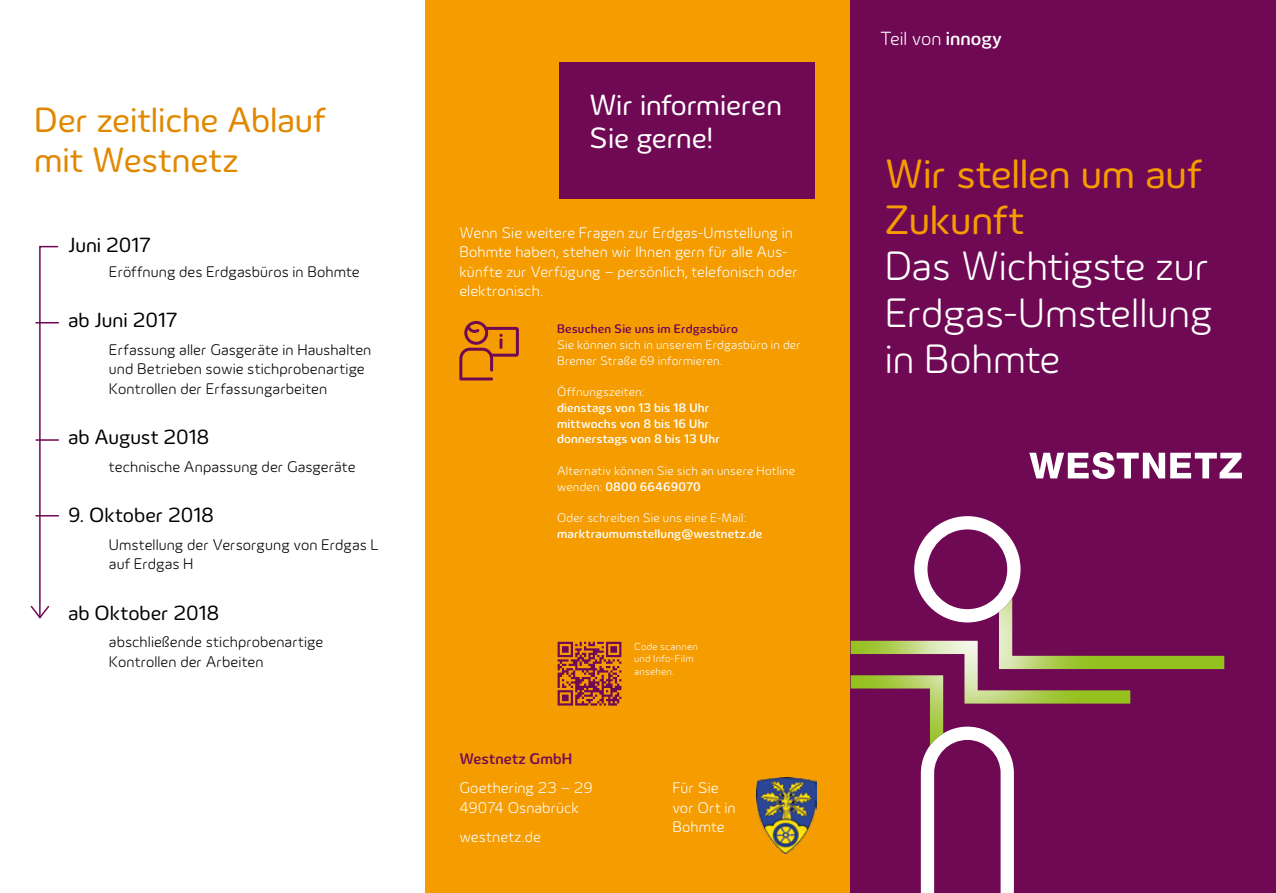
<style>
.page{position:relative;width:1276px;height:893px;background:#fff}
.page>*{position:absolute;margin:0;border:0;box-sizing:border-box;transform-origin:0 0}
.t1{font:300 42px/46.2px "Innogy";color:#fff;text-align:justify}
.t2{font:42px/46.2px "Innogy";letter-spacing:-.005em;color:#f59c00}
.t3{font:36px/39.6px "Innogy";letter-spacing:-.005em;color:#e18800}
.t4{font:30px/33px "Innogy";color:#fff}
.t5{font:21px "Innogy";color:#000}
.t6{font:300 19.5px "Innogy";letter-spacing:-.01em;color:#fff}
.t7{font:300 15.75px/19.5px "Innogy";letter-spacing:.005em;color:#000}
.t8{font:300 15.75px/19.5px "Innogy";letter-spacing:.005em;color:#fff}
.t9{font:500 15.75px "Innogy";letter-spacing:.01em;color:#6f0954}
.t10{font:300 12.75px/15.8px "Innogy";letter-spacing:.01em;color:#fff}
.t11{font:500 12.75px/15.8px "Innogy";letter-spacing:.015em;color:#fff}
.t12{font:500 12.75px "Innogy";letter-spacing:.01em;color:#6f0954}
.t13{font:300 10.5px/12.6px "Innogy";letter-spacing:.02em;color:#fff}
.s1{font-weight:500}
</style>
<div class="page">
<div style="left:425px;top:0;width:425px;height:893px;background:#f59c00"></div>
<div style="left:850px;top:0;width:426px;height:893px;background:#6f0954"></div>
<svg style="left:850px;top:516px;width:374px;height:377px"></svg>
<img style="left:756px;top:777px;width:60px;height:77px">
<div style="left:559px;top:62px;width:255px;height:136px;background:#6f0954"></div>
<svg style="left:459px;top:321px;width:60px;height:59px"></svg>
<svg style="left:1029px;top:452px;width:213px;height:27px"></svg>
<svg style="left:557px;top:642px;width:64px;height:63px"></svg>
<svg style="left:30px;top:245px;width:29px;height:374px"></svg>
<h2 class="t3" style="left:34px;top:100px;width:293px">Der zeitliche Ablauf mit Westnetz</h2>
<h3 class="t5" style="left:68px;top:233px;width:84px">Juni 2017</h3>
<p class="t7" style="left:109px;top:262px;width:252px">Eröffnung des Erdgasbüros in Bohmte</p>
<h3 class="t5" style="left:68px;top:308px;width:111px">ab Juni 2017</h3>
<p class="t7" style="left:109px;top:340px;width:264px">Erfassung aller Gasgeräte in Haushalten und Betrieben sowie stichprobenartige<br>Kontrollen der Erfassungarbeiten</p>
<h3 class="t5" style="left:68px;top:425px;width:143px">ab August 2018</h3>
<p class="t7" style="left:109px;top:457px;width:248px">technische Anpassung der Gasgeräte</p>
<h3 class="t5" style="left:68px;top:503px;width:147px">9. Oktober 2018</h3>
<p class="t7" style="left:109px;top:535px;width:271px">Umstellung der Versorgung von Erdgas L auf Erdgas H</p>
<h3 class="t5" style="left:68px;top:600px;width:153px">ab Oktober 2018</h3>
<p class="t7" style="left:109px;top:632px;width:216px">abschließende stichprobenartige<br>Kontrollen der Arbeiten</p>
<h3 class="t4" style="left:589px;top:88px;width:194px">Wir informieren<br>Sie gerne!</h3>
<p class="t8" style="left:459px;top:223px;width:340px">Wenn Sie weitere Fragen zur Erdgas-Umstellung in Bohmte haben, stehen wir Ihnen gern für alle Aus&shy;künfte zur Verfügung – persönlich, telefonisch oder elektronisch.</p>
<p class="t12" style="left:557px;top:321px;width:182px">Besuchen Sie uns im Erdgasbüro</p>
<p class="t10" style="left:557px;top:337px;width:245px">Sie können sich in unserem Erdgasbüro in der<br>Bremer Straße 69 informieren.</p>
<p class="t10" style="left:557px;top:384px;width:89px">Öffnungszeiten:</p>
<p class="t11" style="left:557px;top:400px;width:164px">dienstags von 13 bis 18 Uhr mittwochs von 8 bis 16 Uhr donnerstags von 8 bis 13 Uhr</p>
<p class="t10" style="left:557px;top:463px;width:240px">Alternativ können Sie sich an unsere Hotline wenden: <span class="s1">0800 66469070</span></p>
<p class="t10" style="left:557px;top:510px;width:191px">Oder schreiben Sie uns eine E-Mail:</p>
<p class="t11" style="left:557px;top:526px;width:207px">marktraumumstellung@westnetz.de</p>
<p class="t9" style="left:459px;top:749px;width:114px">Westnetz GmbH</p>
<p class="t8" style="left:459px;top:778px;width:135px">Goethering 23 – 29<br>49074 Osnabrück</p>
<p class="t8" style="left:459px;top:827px;width:83px">westnetz.de</p>
<p class="t13" style="left:634px;top:640px;width:65px">Code scannen und Info-Film ansehen.</p>
<p class="t8" style="left:672px;top:778px;width:65px">Für Sie vor Ort in<br>Bohmte</p>
<p class="t6" style="left:880px;top:27px;width:123px">Teil von <span class="s1">innogy</span></p>
<h1 class="t2" style="left:884px;top:151px;width:318px">Wir stellen um auf<br>Zukunft</h1>
<h1 class="t1" style="left:884px;top:243px;width:329px">Das Wichtigste zur Erdgas-Umstellung in Bohmte</h1>
</div>
